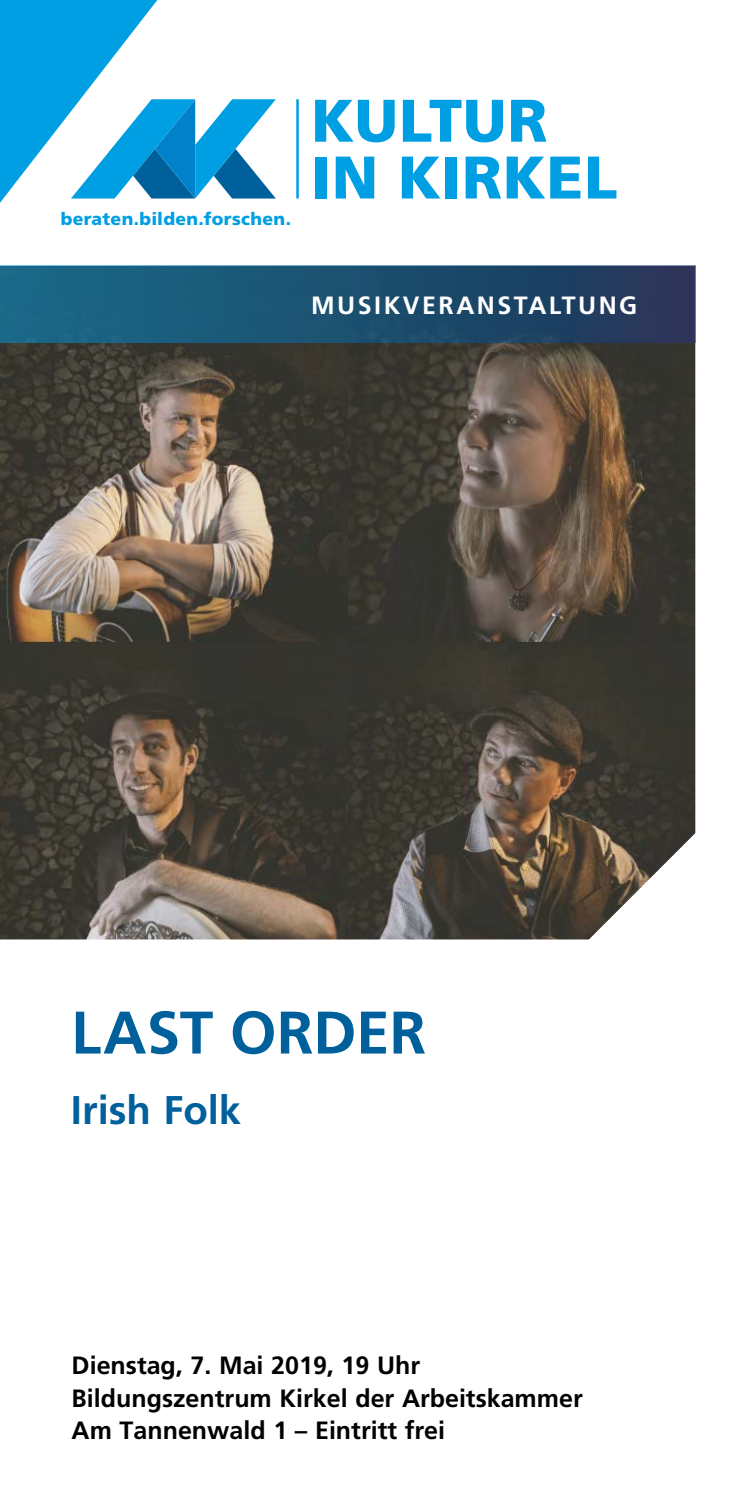
<style>
.page{position:relative;width:745px;height:1489px;background:#fff}
.page>*{position:absolute;margin:0;border:0;box-sizing:border-box;transform-origin:0 0}
.t1{font:900 60px/56.8px "Frutiger";letter-spacing:.01em;color:#009fe3}
.t2{font:700 60px "Frutiger";color:#00609c}
.t3{font:700 40px "Frutiger";color:#00609c}
.t4{font:700 25px/32.5px "Frutiger";color:#000}
.t5{font:700 25px "Frutiger";letter-spacing:.1em;color:#fff}
.t6{font:900 17.5px "Frutiger";letter-spacing:.02em;color:#009fe3}
</style>
<div class="page">
<hr style="left:296px;top:99px;width:2px;height:99px;background:#009fe3">
<svg style="left:0;top:0;width:275px;height:203px"></svg>
<img style="left:0;top:342px;width:694px;height:597px">
<div style="left:0;top:266px;width:694px;height:76px;background:linear-gradient(to right,#176b89,#233558)"></div>
<p class="t6" style="left:61px;top:208px;width:232px">beraten.bilden.forschen.</p>
<h1 class="t1" style="left:311px;top:91px;width:307px">KULTUR<br>IN KIRKEL</h1>
<p class="t5" style="left:311px;top:290px;width:327px">MUSIKVERANSTALTUNG</p>
<h1 class="t2" style="left:71px;top:997px;width:356px">LAST ORDER</h1>
<h2 class="t3" style="left:71px;top:1086px;width:172px">Irish Folk</h2>
<p class="t4" style="left:72px;top:1348px;width:512px">Dienstag, 7. Mai 2019, 19 Uhr<br>Bildungszentrum Kirkel der Arbeitskammer<br>Am Tannenwald 1 – Eintritt frei</p>
</div>
